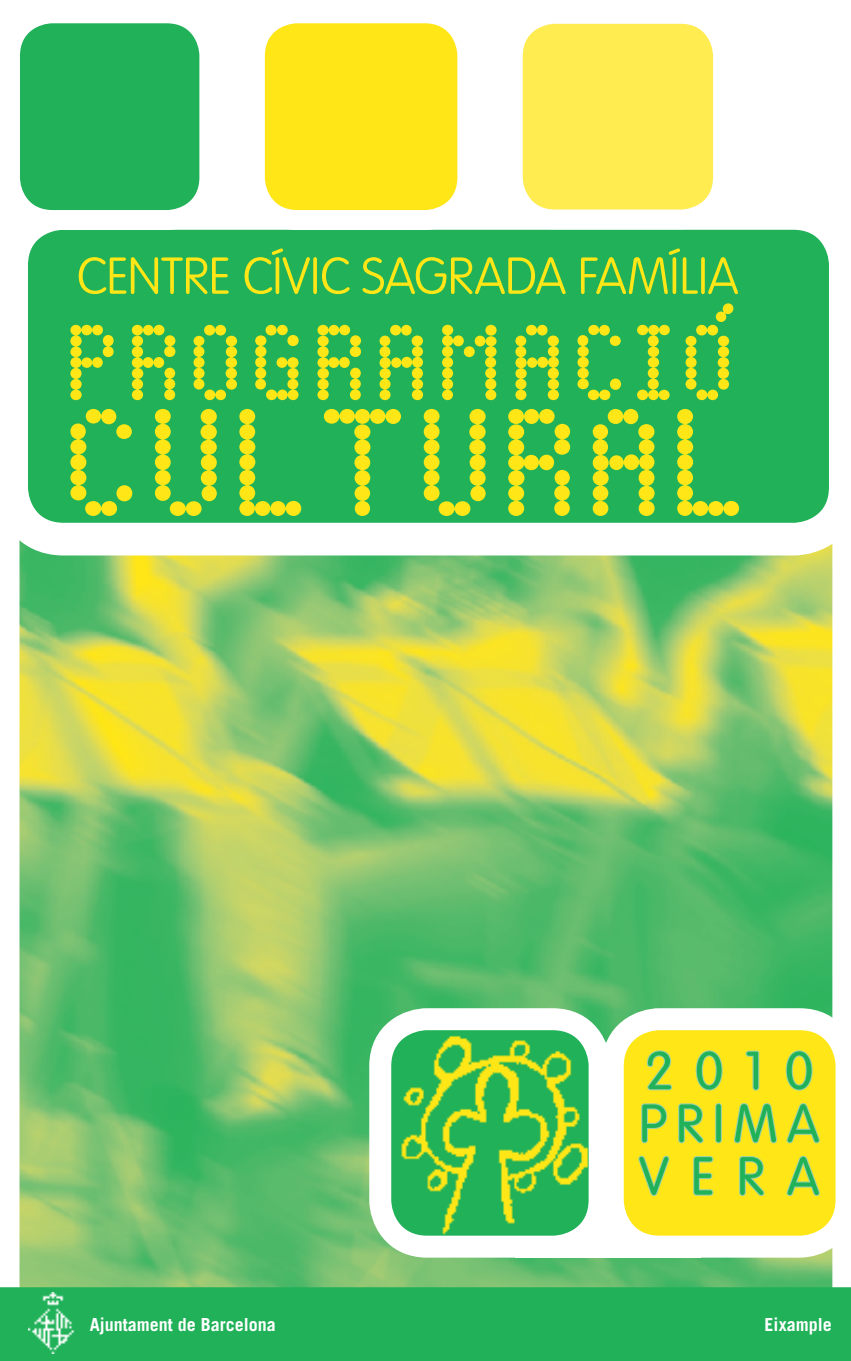
<style>
.page{position:relative;width:851px;height:1361px;background:#fff}
.page>*{position:absolute;margin:0;border:0;box-sizing:border-box;transform-origin:0 0}
.t1{font:300 52.8px/52.8px "VAG Rounded Std";letter-spacing:.41em;color:#21b259;text-align:justify}
.t2{font:100 51px "VAG Rounded Std";letter-spacing:-.01em;color:#ffe616}
.t3{font:700 18px "Trade Gothic LT Std";color:#fff}
</style>
<div class="page">
<img style="left:21px;top:555px;width:810px;height:732px">
<div style="left:8px;top:486px;width:836px;height:864px;border:12px solid #fff;border-radius:36px"></div>
<svg style="left:8px;top:229px;width:836px;height:326px"></svg>
<svg style="left:70px;top:409px;width:669px;height:107px;fill:#21b259"></svg>
<svg style="left:70px;top:325px;width:659px;height:75px;fill:#21b259"></svg>
<svg style="left:715px;top:303px;width:18px;height:19px"></svg>
<img style="left:392px;top:1031px;width:195px;height:203px">
<div style="left:369px;top:1008px;width:241px;height:249px;border:22px solid #fff;border-radius:47px"></div>
<svg style="left:601px;top:1008px;width:243px;height:249px"></svg>
<div style="left:0;top:1287px;width:850px;height:74px;background:#21b259"></div>
<img style="left:29px;top:1292px;width:49px;height:61px">
<div style="left:10px;top:13px;width:199px;height:207px;background:#21b259;border-radius:43px"></div>
<div style="left:0;top:3px;width:219px;height:227px;border:20px solid #fff;border-radius:43px"></div>
<div style="left:255px;top:13px;width:212px;height:207px;background:#ffe616;border-radius:43px"></div>
<div style="left:245px;top:3px;width:232px;height:227px;border:20px solid #fff;border-radius:43px"></div>
<div style="left:512px;top:14px;width:210px;height:205px;background:#ffec50;border-radius:42px"></div>
<div style="left:503px;top:4px;width:229px;height:225px;border:20px solid #fff;border-radius:42px"></div>
<h2 class="t2" style="left:77px;top:247px;width:663px">CENTRE CÍVIC SAGRADA FAMÍLIA</h2>
<h1 class="t1" style="left:639px;top:1046px;width:182px">2010<br>PRIMA VERA</h1>
<p class="t3" style="left:90px;top:1313px;width:188px">Ajuntament de Barcelona</p>
<p class="t3" style="left:764px;top:1313px;width:68px">Eixample</p>
</div>
